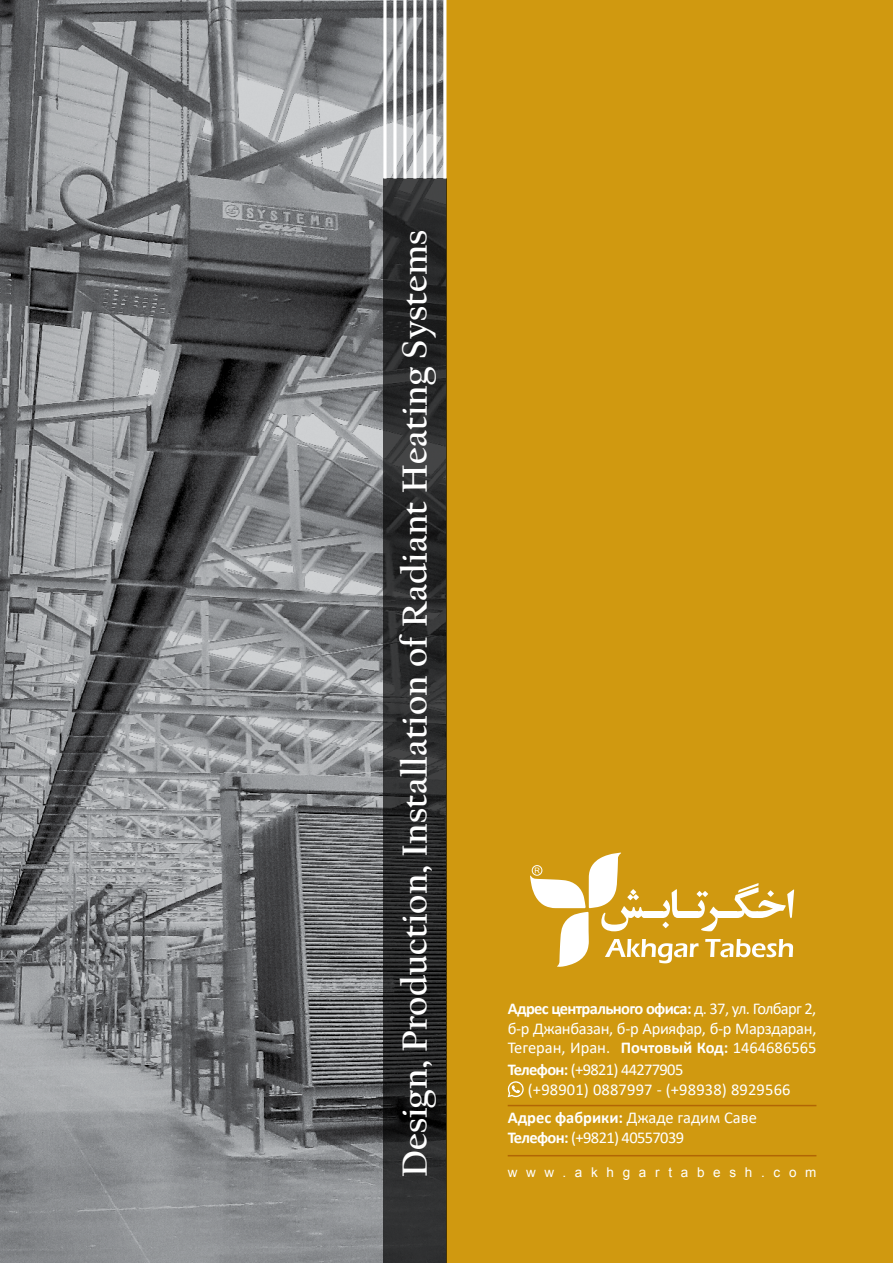
<style>
.page{position:relative;width:893px;height:1263px;background:#fff}
.page>*{position:absolute;margin:0;border:0;box-sizing:border-box;transform-origin:0 0}
.t1{font:700 36.75px "Californian FB";color:#fff}
.t2{font:16.5px/19.8px "Calibri";letter-spacing:-.02em;color:#fff;text-align:right}
.t3{font:16.5px/21.9px "Calibri";letter-spacing:-.04em;color:#fff}
.t4{font:16.5px/28.3px "Calibri";letter-spacing:.01em;color:#fff}
.t5{font:13.5px "Arial";letter-spacing:.645em;color:#fff}
.s1{font-weight:700}
</style>
<div class="page">
<img style="left:0;top:0;width:443px;height:1263px">
<div style="left:446px;top:0;width:447px;height:1263px;background:#d09910"></div>
<svg style="left:383px;top:179px;width:63px;height:1084px;background:#28292a"></svg>
<hr style="left:433px;top:0;width:3px;height:179px;background:#fff">
<hr style="left:423px;top:0;width:3px;height:179px;background:#fff">
<hr style="left:413px;top:0;width:3px;height:179px;background:#fff">
<svg style="left:403px;top:0;width:4px;height:179px"></svg>
<svg style="left:393px;top:0;width:4px;height:179px"></svg>
<svg style="left:383px;top:0;width:4px;height:179px"></svg>
<hr style="left:508px;top:1105px;width:308px;height:1px;background:#daaa43">
<hr style="left:508px;top:1155px;width:308px;height:1px;background:#daaa43">
<svg style="left:530px;top:852px;width:264px;height:115px"></svg>
<svg style="left:508px;top:1081px;width:16px;height:16px"></svg>
<h1 class="t1" style="left:394px;top:1177px;width:948px;rotate:-90deg">Design, Production, Installation of Radiant Heating Systems</h1>
<p class="t2" style="left:508px;top:998px;width:310px"><span class="s1">Адрес центрального офиса</span> .д<span class="s1">:</span> 37, ул. Голбарг 2,<br>р-б Джанбазан р-б, Арияфар р-б, Марздаран,<br><span class="s1">Почтовый Код:</span> 1464686565</p>
<p class="t3" style="left:508px;top:1036px;width:177px">Тегеран, Иран.<br><span class="s1">Телефон</span> )<span class="s1">:</span> +9821( 44277905</p>
<p class="t4" style="left:508px;top:1075px;width:284px;text-indent:20px">)+98901( 0887997 )- +98938( 8929566<br><span class="s1">Адрес фабрики:</span> Джаде гадим Саве</p>
<p class="t3" style="left:508px;top:1126px;width:178px"><span class="s1">Телефон</span> )<span class="s1">:</span> +9821( 40557039</p>
<p class="t5" style="left:508px;top:1163px;width:48px">www</p>
<p class="t5" style="left:562px;top:1163px;width:5px">.</p>
<p class="t5" style="left:575px;top:1163px;width:179px">akhgartabesh</p>
<p class="t5" style="left:761px;top:1163px;width:5px">.</p>
<p class="t5" style="left:773px;top:1163px;width:44px">com</p>
</div>
